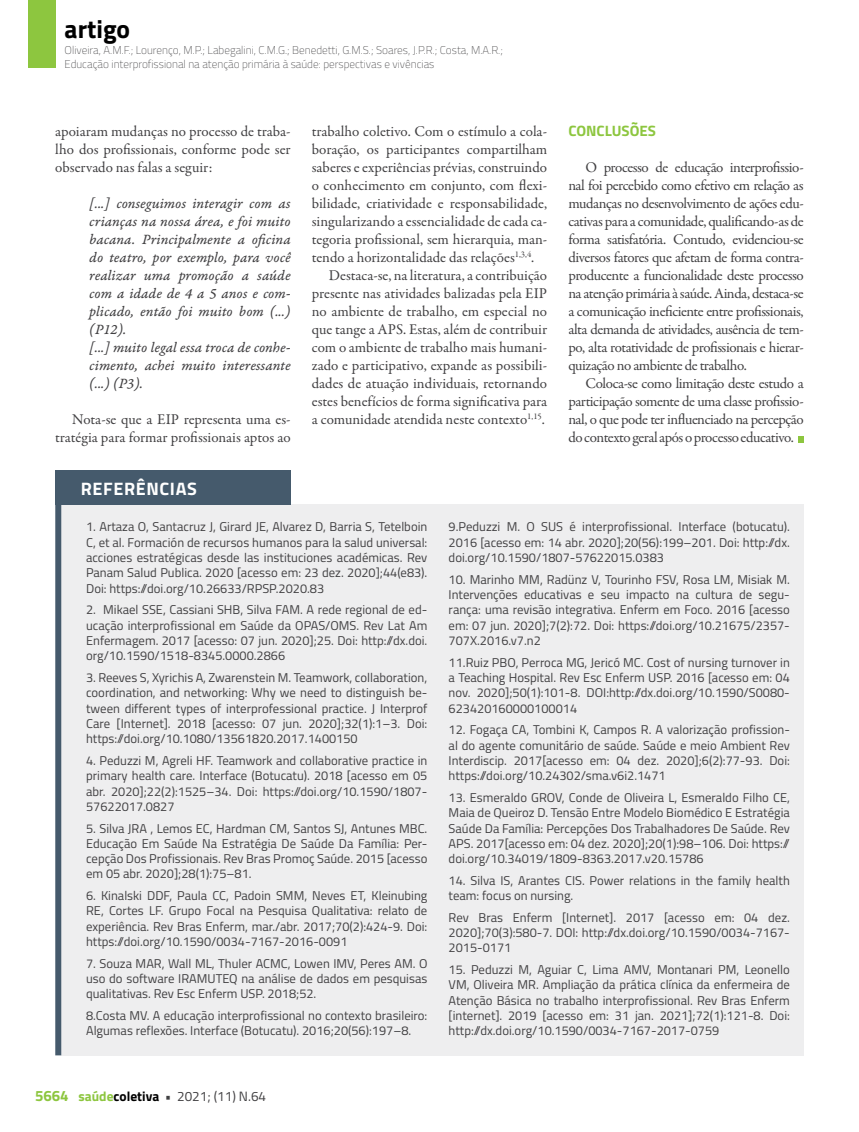
<style>
.page{position:relative;width:859px;height:1132px;background:#fff}
.page>*{position:absolute;margin:0;border:0;box-sizing:border-box;transform-origin:0 0}
.t1{font:700 25.5px "Titillium";color:#000}
.t2{font:700 18px "Titillium";letter-spacing:.035em;color:#fff}
.t3{font:15px/18px "Garamond Premr Pro";color:#414042;text-align:justify}
.t4{font:15px/18px "Garamond Premr Pro It Capt";color:#414042}
.t5{font:700 15px "Titillium";color:#8dc63f}
.t6{font:13.5px "Titillium";color:#414042}
.t7{font:12.75px/15.3px "Titillium";color:#414042;text-align:justify}
.t8{font:100 11.25px/13.5px "Titillium";color:#414042}
.s1{font-weight:700;font-size:15px;color:#8dc63f}
.s2{font-weight:700;color:#8dc63f}
.s3{font-weight:700;color:#000}
.s4{font-weight:700}
</style>
<div class="page">
<div style="left:28px;top:0;width:27px;height:68px;background:#8dc63f"></div>
<svg style="left:798px;top:436px;width:6px;height:6px"></svg>
<div style="left:61px;top:503px;width:743px;height:551px;background:#eeeeef"></div>
<div style="left:55px;top:469px;width:236px;height:35px;background:#455a6c"></div>
<div style="left:55px;top:486px;width:6px;height:568px;background:#455a6c"></div>
<h1 class="t1" style="left:65px;top:10px;width:67px">artigo</h1>
<p class="t8" style="left:65px;top:43px;width:440px">Oliveira, A.M.F.; Lourenço, M.P.; Labegalini, C.M.G.; Benedetti, G.M.S.; Soares, J.P.R.; Costa, M.A.R.;<br>Educação interprofissional na atenção primária à saúde: perspectivas e vivências</p>
<p class="t3" style="left:55px;top:122px;width:237px">apoiaram mudanças no processo de traba&shy;lho dos profissionais, conforme pode ser observado nas falas a seguir:</p>
<p class="t4" style="left:89px;top:195px;width:203px">[...] conseguimos interagir com as crianças na nossa área, e foi muito bacana. Principalmente a oficina do teatro, por exemplo, para você realizar uma promoção a saúde com a idade de 4 a 5 anos e com&shy;plicado, então foi muito bom (...) (P12).<br>[...] muito legal essa troca de conhe&shy;cimento, achei muito interessante (...) (P3).</p>
<p class="t3" style="left:55px;top:410px;width:237px;text-align:right">Nota-se que a EIP representa uma es&shy;tratégia para formar profissionais aptos ao</p>
<p class="t3" style="left:312px;top:122px;width:237px">trabalho coletivo. Com o estímulo a cola-</p>
<p class="t3" style="left:312px;top:140px;width:237px">boração, os participantes compartilham</p>
<p class="t3" style="left:312px;top:158px;width:237px">saberes e experiências prévias, construindo</p>
<p class="t3" style="left:312px;top:176px;width:237px">o conhecimento em conjunto, com flexi-</p>
<p class="t3" style="left:312px;top:194px;width:237px">bilidade, criatividade e responsabilidade,</p>
<p class="t3" style="left:312px;top:212px;width:237px">singularizando a essencialidade de cada ca-</p>
<p class="t3" style="left:312px;top:230px;width:237px">tegoria profissional, sem hierarquia, man-</p>
<p class="t3" style="left:312px;top:248px;width:224px">tendo a horizontalidade das relações<sup>1,3,4</sup>.</p>
<p class="t3" style="left:329px;top:266px;width:220px">Destaca-se, na literatura, a contribuição</p>
<p class="t3" style="left:312px;top:284px;width:237px">presente nas atividades balizadas pela EIP</p>
<p class="t3" style="left:312px;top:302px;width:237px">no ambiente de trabalho, em especial no</p>
<p class="t3" style="left:312px;top:320px;width:237px">que tange a APS. Estas, além de contribuir</p>
<p class="t3" style="left:312px;top:338px;width:237px">com o ambiente de trabalho mais humani-</p>
<p class="t3" style="left:312px;top:356px;width:237px">zado e participativo, expande as possibili-</p>
<p class="t3" style="left:312px;top:374px;width:237px">dades de atuação individuais, retornando</p>
<p class="t3" style="left:312px;top:392px;width:237px">estes benefícios de forma significativa para</p>
<p class="t3" style="left:312px;top:410px;width:235px">a comunidade atendida neste contexto<sup>1,15</sup>.</p>
<p class="t5" style="left:568px;top:119px;width:89px">CONCLUSÕES</p>
<p class="t3" style="left:568px;top:158px;width:237px;text-indent:17px">O processo de educação interprofissio&shy;nal foi percebido como efetivo em relação as mudanças no desenvolvimento de ações edu&shy;cativas para a comunidade, qualificando-as de forma satisfatória. Contudo, evidenciou-se diversos fatores que afetam de forma contra&shy;producente a funcionalidade deste processo na atenção primária à saúde. Ainda, destaca-se a comunicação ineficiente entre profissionais, alta demanda de atividades, ausência de tem&shy;po, alta rotatividade de profissionais e hierar&shy;quização no ambiente de trabalho.</p>
<p class="t3" style="left:568px;top:374px;width:237px;text-indent:17px">Coloca-se como limitação deste estudo a participação somente de uma classe profissio&shy;nal, o que pode ter influenciado na percepção do contexto geral após o processo educativo.</p>
<h2 class="t2" style="left:81px;top:475px;width:117px">REFERÊNCIAS</h2>
<p class="t7" style="left:86px;top:518px;width:343px">1. Artaza O, Santacruz J, Girard JE, Alvarez D, Barria S, Tetelboin C, et al. Formación de recursos humanos para la salud universal: acciones estratégicas desde las instituciones académicas. Rev Panam Salud Publica. 2020 [acesso em: 23 dez. 2020];44(e83).<br>Doi: https://doi.org/10.26633/RPSP.2020.83</p>
<p class="t7" style="left:86px;top:601px;width:343px">2. Mikael SSE, Cassiani SHB, Silva FAM. A rede regional de ed&shy;ucação interprofissional em Saúde da OPAS/OMS. Rev Lat Am Enfermagem. 2017 [acesso: 07 jun. 2020];25. Doi: http://dx.doi. org/10.1590/1518-8345.0000.2866</p>
<p class="t7" style="left:86px;top:669px;width:343px">3. Reeves S, Xyrichis A, Zwarenstein M. Teamwork, collaboration, coordination, and networking: Why we need to distinguish be&shy;tween different types of interprofessional practice. J Interprof Care [Internet]. 2018 [acesso: 07 jun. 2020];32(1):1–3. Doi: https://doi.org/10.1080/13561820.2017.1400150</p>
<p class="t7" style="left:86px;top:752px;width:343px">4. Peduzzi M, Agreli HF. Teamwork and collaborative practice in primary health care. Interface (Botucatu). 2018 [acesso em 05 abr. 2020];22(2):1525–34. Doi: https://doi.org/10.1590/1807- 57622017.0827</p>
<p class="t7" style="left:86px;top:819px;width:343px">5. Silva JRA , Lemos EC, Hardman CM, Santos SJ, Antunes MBC.<br>Educação Em Saúde Na Estratégia De Saúde Da Família: Per&shy;cepção Dos Profissionais. Rev Bras Promoç Saúde. 2015 [acesso em 05 abr. 2020];28(1):75–81.</p>
<p class="t7" style="left:86px;top:887px;width:343px">6. Kinalski DDF, Paula CC, Padoin SMM, Neves ET, Kleinubing RE, Cortes LF. Grupo Focal na Pesquisa Qualitativa: relato de experiência. Rev Bras Enferm, mar./abr. 2017;70(2):424-9. Doi: https://doi.org/10.1590/0034-7167-2016-0091</p>
<p class="t7" style="left:86px;top:954px;width:343px">7. Souza MAR, Wall ML, Thuler ACMC, Lowen IMV, Peres AM. O uso do software IRAMUTEQ na análise de dados em pesquisas qualitativas. Rev Esc Enferm USP. 2018;52.</p>
<p class="t7" style="left:86px;top:1007px;width:343px">8.Costa MV. A educação interprofissional no contexto brasileiro:<br>Algumas reflexões. Interface (Botucatu). 2016;20(56):197–8.</p>
<p class="t6" style="left:35px;top:1086px;width:233px"><span class="s1">5664</span> <span class="s2">saúde</span><span class="s3">coletiva</span> <span class="s4">•</span> 2021; (11) N.64</p>
<p class="t7" style="left:449px;top:518px;width:343px">9.Peduzzi M. O SUS é interprofissional. Interface (botucatu).<br>2016 [acesso em: 14 abr. 2020];20(56):199–201. Doi: http://dx. doi.org/10.1590/1807-57622015.0383</p>
<p class="t7" style="left:449px;top:570px;width:343px">10. Marinho MM, Radünz V, Tourinho FSV, Rosa LM, Misiak M.<br>Intervenções educativas e seu impacto na cultura de segu&shy;rança: uma revisão integrativa. Enferm em Foco. 2016 [acesso em: 07 jun. 2020];7(2):72. Doi: https://doi.org/10.21675/2357- 707X.2016.v7.n2</p>
<p class="t7" style="left:449px;top:653px;width:343px">11.Ruiz PBO, Perroca MG, Jericó MC. Cost of nursing turnover in a Teaching Hospital. Rev Esc Enferm USP. 2016 [acesso em: 04 nov. 2020];50(1):101-8. DOI:http://dx.doi.org/10.1590/S0080- 623420160000100014</p>
<p class="t7" style="left:449px;top:721px;width:343px">12. Fogaça CA, Tombini K, Campos R. A valorização profission&shy;al do agente comunitário de saúde. Saúde e meio Ambient Rev Interdiscip. 2017[acesso em: 04 dez. 2020];6(2):77-93. Doi: https://doi.org/10.24302/sma.v6i2.1471</p>
<p class="t7" style="left:449px;top:788px;width:343px">13. Esmeraldo GROV, Conde de Oliveira L, Esmeraldo Filho CE, Maia de Queiroz D. Tensão Entre Modelo Biomédico E Estratégia Saúde Da Família: Percepções Dos Trabalhadores De Saúde. Rev APS. 2017[acesso em: 04 dez. 2020];20(1):98–106. Doi: https:// doi.org/10.34019/1809-8363.2017.v20.15786</p>
<p class="t7" style="left:449px;top:871px;width:343px">14. Silva IS, Arantes CIS. Power relations in the family health team: focus on nursing.</p>
<p class="t7" style="left:449px;top:908px;width:343px">Rev Bras Enferm [Internet]. 2017 [acesso em: 04 dez.<br>2020];70(3):580-7. DOI: http://dx.doi.org/10.1590/0034-7167- 2015-0171</p>
<p class="t7" style="left:449px;top:961px;width:343px">15. Peduzzi M, Aguiar C, Lima AMV, Montanari PM, Leonello VM, Oliveira MR. Ampliação da prática clínica da enfermeira de Atenção Básica no trabalho interprofissional. Rev Bras Enferm [internet]. 2019 [acesso em: 31 jan. 2021];72(1):121-8. Doi: http://dx.doi.org/10.1590/0034-7167-2017-0759</p>
</div>
